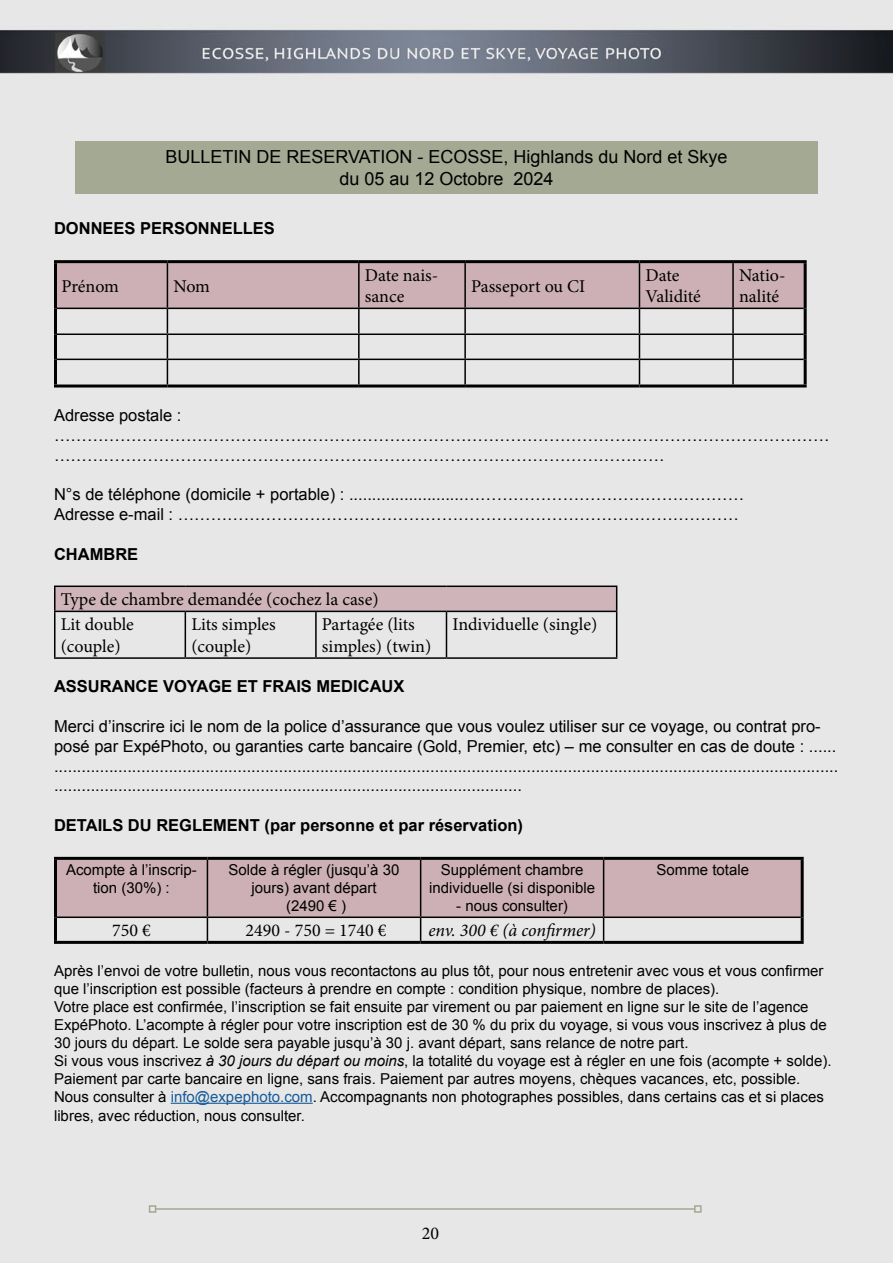
<style>
.page{position:relative;width:893px;height:1263px;background:#e7e7e7}
.page>*{position:absolute;margin:0;border:0;box-sizing:border-box;transform-origin:0 0}
.t1{font:18px/21.6px "Minion Pro";color:#000}
.t2{font:18px/21.6px "Arial";color:#000;text-align:center}
.t3{font:italic 18px "Minion Pro";letter-spacing:-.005em;color:#000}
.t4{font:16.5px/19.8px "Arial";color:#000}
.t5{font:700 16.5px "Arial";color:#000}
.t6{font:15px/18px "Arial";color:#000;text-align:center}
.s1{font-style:italic}
.s2{color:#165b9a}
</style>
<div class="page">
<hr style="left:171px;top:1103px;width:142px;height:1px;background:#165b9a">
<hr style="left:54px;top:260px;width:113px;height:3px;background:#000">
<hr style="left:54px;top:263px;width:3px;height:45px;background:#000">
<hr style="left:167px;top:260px;width:192px;height:3px;background:#000">
<hr style="left:359px;top:260px;width:106px;height:3px;background:#000">
<hr style="left:465px;top:260px;width:174px;height:3px;background:#000">
<hr style="left:639px;top:260px;width:94px;height:3px;background:#000">
<hr style="left:733px;top:260px;width:74px;height:3px;background:#000">
<hr style="left:804px;top:263px;width:3px;height:45px;background:#000">
<hr style="left:54px;top:308px;width:3px;height:26px;background:#000">
<hr style="left:804px;top:308px;width:3px;height:26px;background:#000">
<hr style="left:54px;top:334px;width:3px;height:25px;background:#000">
<hr style="left:804px;top:334px;width:3px;height:25px;background:#000">
<hr style="left:54px;top:359px;width:3px;height:25px;background:#000">
<hr style="left:804px;top:359px;width:3px;height:25px;background:#000">
<hr style="left:54px;top:384px;width:113px;height:3px;background:#000">
<hr style="left:167px;top:384px;width:192px;height:3px;background:#000">
<hr style="left:359px;top:384px;width:106px;height:3px;background:#000">
<hr style="left:465px;top:384px;width:174px;height:3px;background:#000">
<hr style="left:639px;top:384px;width:94px;height:3px;background:#000">
<hr style="left:733px;top:384px;width:74px;height:3px;background:#000">
<svg style="left:56px;top:262px;width:749px;height:122px;background:#cfc5c8"></svg>
<hr style="left:733px;top:359px;width:71px;height:1px;background:#000">
<hr style="left:732px;top:360px;width:2px;height:24px;background:#000">
<div style="left:55px;top:586px;width:562px;height:25px;background:#cfb5ba"></div>
<hr style="left:54px;top:585px;width:131px;height:2px;background:#000">
<hr style="left:54px;top:587px;width:2px;height:24px;background:#000">
<hr style="left:185px;top:585px;width:131px;height:2px;background:#000">
<hr style="left:316px;top:585px;width:130px;height:2px;background:#000">
<hr style="left:446px;top:585px;width:171px;height:2px;background:#000">
<svg style="left:616px;top:587px;width:1px;height:24px"></svg>
<hr style="left:54px;top:611px;width:131px;height:1px;background:#000">
<hr style="left:54px;top:612px;width:2px;height:45px;background:#000">
<hr style="left:185px;top:611px;width:131px;height:1px;background:#000">
<hr style="left:185px;top:612px;width:1px;height:45px;background:#000">
<hr style="left:316px;top:611px;width:130px;height:1px;background:#000">
<hr style="left:315px;top:612px;width:2px;height:45px;background:#000">
<hr style="left:446px;top:611px;width:171px;height:1px;background:#000">
<hr style="left:446px;top:612px;width:1px;height:45px;background:#000">
<hr style="left:616px;top:612px;width:1px;height:45px;background:#000">
<hr style="left:54px;top:657px;width:131px;height:2px;background:#000">
<hr style="left:185px;top:657px;width:131px;height:2px;background:#000">
<hr style="left:316px;top:657px;width:130px;height:2px;background:#000">
<hr style="left:446px;top:657px;width:171px;height:2px;background:#000">
<hr style="left:54px;top:857px;width:153px;height:3px;background:#000">
<hr style="left:54px;top:860px;width:3px;height:57px;background:#000">
<hr style="left:207px;top:857px;width:214px;height:3px;background:#000">
<hr style="left:421px;top:857px;width:183px;height:3px;background:#000">
<hr style="left:604px;top:857px;width:200px;height:3px;background:#000">
<hr style="left:801px;top:860px;width:3px;height:57px;background:#000">
<hr style="left:54px;top:917px;width:3px;height:24px;background:#000">
<hr style="left:801px;top:917px;width:3px;height:24px;background:#000">
<hr style="left:54px;top:941px;width:153px;height:3px;background:#000">
<hr style="left:207px;top:941px;width:214px;height:3px;background:#000">
<hr style="left:421px;top:941px;width:183px;height:3px;background:#000">
<hr style="left:604px;top:941px;width:200px;height:3px;background:#000">
<svg style="left:56px;top:858px;width:746px;height:83px;background:#c9b6ba"></svg>
<div style="left:75px;top:141px;width:742px;height:52px;background:#a3a992"></div>
<hr style="left:156px;top:1208px;width:539px;height:2px;background:#a3a992">
<div style="left:149px;top:1205px;width:7px;height:8px;border:2px solid #a3a992"></div>
<div style="left:694px;top:1205px;width:8px;height:8px;border:2px solid #a3a992"></div>
<p class="t2" style="left:165px;top:146px;width:564px">BULLETIN DE RESERVATION - ECOSSE, Highlands du Nord et Skye du 05 au 12 Octobre 2024</p>
<p class="t5" style="left:54px;top:218px;width:222px">DONNEES PERSONNELLES</p>
<p class="t1" style="left:62px;top:275px;width:59px">Prénom</p>
<p class="t1" style="left:173px;top:275px;width:38px">Nom</p>
<p class="t1" style="left:365px;top:264px;width:75px">Date nais&shy;sance</p>
<p class="t1" style="left:471px;top:275px;width:116px">Passeport ou CI</p>
<p class="t1" style="left:645px;top:264px;width:57px">Date<br>Validité</p>
<p class="t1" style="left:739px;top:264px;width:48px">Natio&shy;nalité</p>
<p class="t4" style="left:54px;top:406px;width:777px">Adresse postale : …………………………………………………………………………………………………………………………… …………………………………………………………………………………………………</p>
<p class="t4" style="left:54px;top:485px;width:692px">N°s de téléphone (domicile + portable) : .........................……………………………………………<br>Adresse e-mail : …………………………………………………………………………………………</p>
<p class="t5" style="left:54px;top:543px;width:86px">CHAMBRE</p>
<p class="t1" style="left:61px;top:587px;width:319px;line-height:25px">Type de chambre demandée (cochez la case)<br>Lit double</p>
<p class="t1" style="left:61px;top:636px;width:61px">(couple)</p>
<p class="t1" style="left:191px;top:614px;width:86px">Lits simples (couple)</p>
<p class="t1" style="left:322px;top:614px;width:111px">Partagée (lits simples) (twin)</p>
<p class="t1" style="left:452px;top:614px;width:146px">Individuelle (single)</p>
<p class="t5" style="left:54px;top:676px;width:352px">ASSURANCE VOYAGE ET FRAIS MEDICAUX</p>
<p class="t4" style="left:54px;top:716px;width:786px">Merci d’inscrire ici le nom de la police d’assurance que vous voulez utiliser sur ce voyage, ou contrat pro&shy;posé par ExpéPhoto, ou garanties carte bancaire (Gold, Premier, etc) – me consulter en cas de doute : ...... ........................................................................................................................................................................... ......................................................................................................</p>
<p class="t5" style="left:54px;top:814px;width:471px">DETAILS DU REGLEMENT (par personne et par réservation)</p>
<p class="t6" style="left:66px;top:861px;width:132px">Acompte à l’inscrip&shy;tion (30%) :</p>
<p class="t6" style="left:229px;top:861px;width:172px">Solde à régler (jusqu’à 30 jours) avant départ<br>(2490 € )</p>
<p class="t6" style="left:429px;top:861px;width:167px">Supplément chambre individuelle (si disponible</p>
<p class="t6" style="left:657px;top:861px;width:94px">Somme totale</p>
<p class="t6" style="left:456px;top:897px;width:113px">- nous consulter)</p>
<p class="t1" style="left:112px;top:920px;width:40px">750 €</p>
<p class="t1" style="left:246px;top:920px;width:142px">2490 - 750 = 1740 €</p>
<p class="t3" style="left:428px;top:918px;width:169px">env. 300 € (à confirmer)</p>
<p class="t6" style="left:54px;top:961px;width:779px;text-align:left">Après l’envoi de votre bulletin, nous vous recontactons au plus tôt, pour nous entretenir avec vous et vous confirmer que l’inscription est possible (facteurs à prendre en compte : condition physique, nombre de places).<br>Votre place est confirmée, l’inscription se fait ensuite par virement ou par paiement en ligne sur le site de l’agence ExpéPhoto. L’acompte à régler pour votre inscription est de 30 % du prix du voyage, si vous vous inscrivez à plus de 30 jours du départ. Le solde sera payable jusqu’à 30 j. avant départ, sans relance de notre part.<br>Si vous vous inscrivez <span class="s1">à 30 jours du départ ou moins</span>, la totalité du voyage est à régler en une fois (acompte + solde).<br>Paiement par carte bancaire en ligne, sans frais. Paiement par autres moyens, chèques vacances, etc, possible.<br>Nous consulter à <span class="s2">info@expephoto.com</span>. Accompagnants non photographes possibles, dans certains cas et si places</p>
<p class="t6" style="left:54px;top:1107px;width:252px">libres, avec réduction, nous consulter.</p>
<p class="t1" style="left:422px;top:1222px;width:19px">20</p>
</div>
